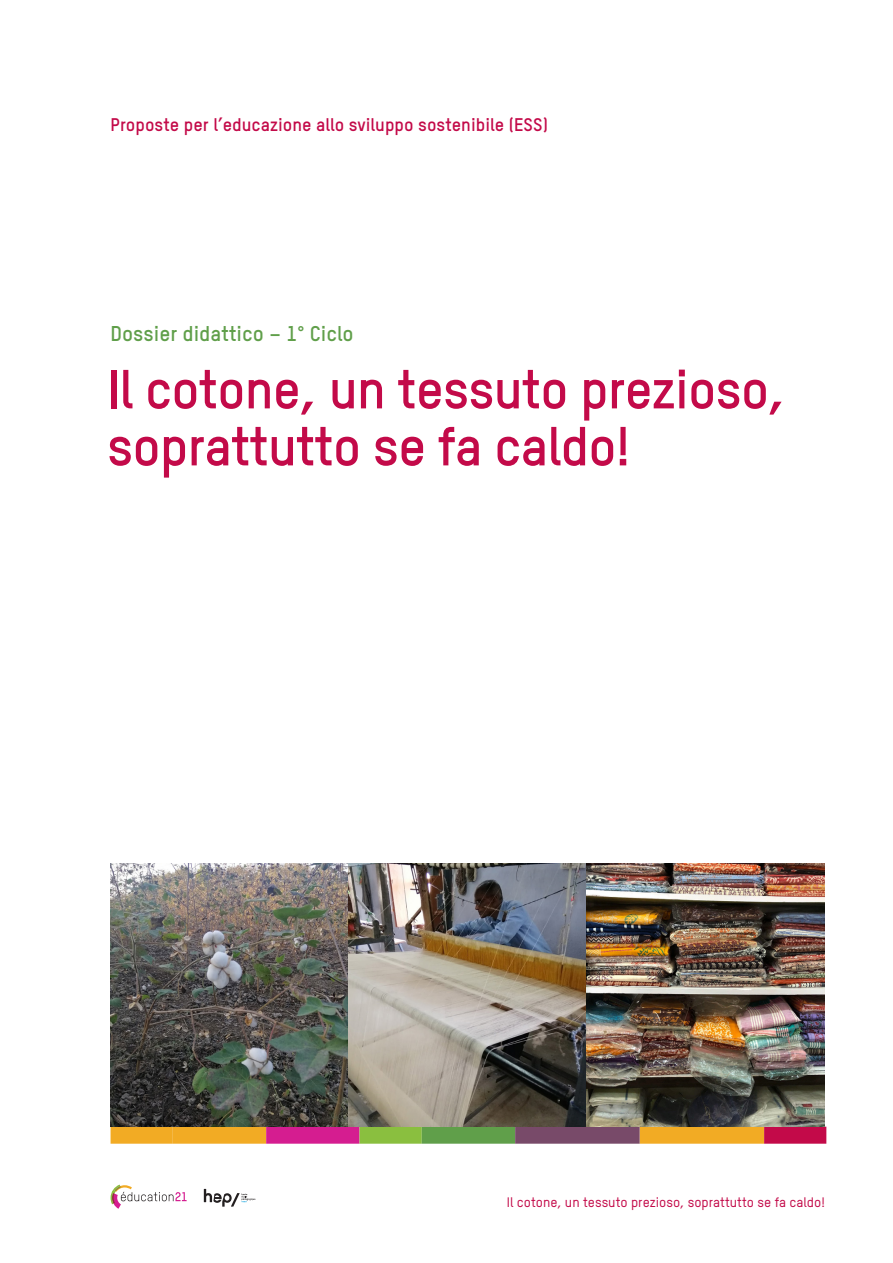
<style>
.page{position:relative;width:893px;height:1263px;background:#fff}
.page>*{position:absolute;margin:0;border:0;box-sizing:border-box;transform-origin:0 0}
.Decklatt_36_rot{font:700 54px/57px "TSTARPRO";letter-spacing:-.02em;color:#c30a49}
.Deckblatt_14_grün{font:700 21px "TSTARPRO";color:#609f4a}
.Deckblatt_14_rot{font:700 18px "TSTARPRO";color:#c30a49}
.Pagina_Text{font:500 13.5px "TSTARPRO";color:#c30a49}
</style>
<div class="page">
<svg style="left:111px;top:1184px;width:76px;height:25px"></svg>
<svg style="left:111px;top:1127px;width:715px;height:17px;background:#ba7c4c"></svg>
<img style="left:111px;top:864px;width:714px;height:263px">
<svg style="left:204px;top:1189px;width:51px;height:18px"></svg>
<p class="Deckblatt_14_rot" style="left:111px;top:113px;width:439px">Proposte per l’educazione allo sviluppo sostenibile (ESS)</p>
<p class="Deckblatt_14_grün" style="left:111px;top:320px;width:245px">Dossier didattico – 1° Ciclo</p>
<p class="Decklatt_36_rot" style="left:107px;top:359px;width:680px">Il cotone, un tessuto prezioso, soprattutto se fa caldo!</p>
<p class="Pagina_Text" style="left:507px;top:1194px;width:319px">Il cotone, un tessuto prezioso, soprattutto se fa caldo!</p>
</div>
